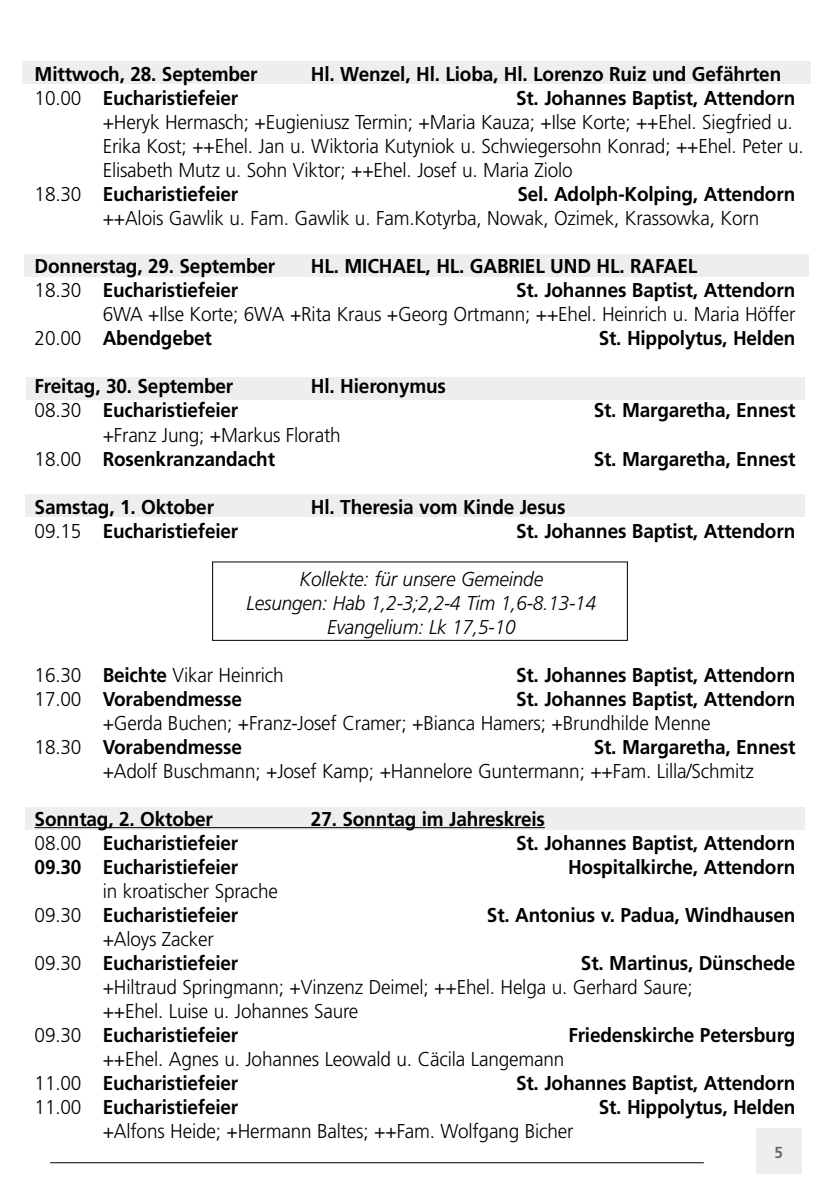
<style>
.page{position:relative;width:840px;height:1191px;background:#fff}
.page>*{position:absolute;margin:0;border:0;box-sizing:border-box;transform-origin:0 0}
.t1{font:700 20px "Frutiger";letter-spacing:-.01em;color:#000;scale:.95 1}
.t2{font:300 20px/24px "Frutiger";letter-spacing:-.01em;color:#000;scale:.95 1}
.t3{font:italic 300 20px/24px "Frutiger";letter-spacing:-.01em;color:#000;text-align:center;scale:.95 1}
.t4{font:700 16px "Frutiger";color:#68676c;scale:.95 1}
.s1{font-weight:300}
.s2{font-weight:700}
</style>
<div class="page">
<div style="left:755px;top:1128px;width:46px;height:46px;background:#edeeef"></div>
<div style="left:24px;top:254px;width:784px;height:22px;background:#edeeef"></div>
<hr style="left:50px;top:1162px;width:653px;height:1px;background:#000">
<div style="left:26px;top:377px;width:778px;height:23px;background:#edeeef"></div>
<div style="left:26px;top:806px;width:778px;height:23px;background:#edeeef"></div>
<div style="left:26px;top:494px;width:778px;height:23px;background:#edeeef"></div>
<div style="left:22px;top:61px;width:788px;height:23px;background:#edeeef"></div>
<hr style="left:35px;top:827px;width:509px;height:1px;background:#000">
<div style="left:212px;top:561px;width:415px;height:80px;border:1px solid #000"></div>
<p class="t1" style="left:35px;top:63px;width:236px">Mittwoch, 28. September</p>
<p class="t1" style="left:311px;top:63px;width:496px">Hl. Wenzel, Hl. Lioba, Hl. Lorenzo Ruiz und Gefährten</p>
<p class="t1" style="left:35px;top:87px;width:216px"><span class="s1">10.00</span> Eucharistiefeier</p>
<p class="t1" style="left:515px;top:87px;width:295px">St. Johannes Baptist, Attendorn</p>
<p class="t2" style="left:103px;top:110px;width:727px">+Heryk Hermasch; +Eugieniusz Termin; +Maria Kauza; +Ilse Korte; ++Ehel. Siegfried u.</p>
<p class="t2" style="left:103px;top:134px;width:739px">Erika Kost; ++Ehel. Jan u. Wiktoria Kutyniok u. Schwiegersohn Konrad; ++Ehel. Peter u.</p>
<p class="t2" style="left:103px;top:158px;width:496px">Elisabeth Mutz u. Sohn Viktor; ++Ehel. Josef u. Maria Ziolo</p>
<p class="t1" style="left:35px;top:183px;width:216px"><span class="s1">18.30</span> Eucharistiefeier</p>
<p class="t1" style="left:517px;top:183px;width:294px">Sel. Adolph-Kolping, Attendorn</p>
<p class="t2" style="left:103px;top:206px;width:692px">++Alois Gawlik u. Fam. Gawlik u. Fam.Kotyrba, Nowak, Ozimek, Krassowka, Korn</p>
<p class="t1" style="left:35px;top:255px;width:255px">Donnerstag, 29. September</p>
<p class="t1" style="left:311px;top:255px;width:408px">HL. MICHAEL, HL. GABRIEL UND HL. RAFAEL</p>
<p class="t1" style="left:35px;top:279px;width:216px"><span class="s1">18.30</span> Eucharistiefeier</p>
<p class="t1" style="left:515px;top:279px;width:295px">St. Johannes Baptist, Attendorn</p>
<p class="t2" style="left:35px;top:302px;width:802px;text-indent:68px">6WA +Ilse Korte; 6WA +Rita Kraus +Georg Ortmann; ++Ehel. Heinrich u. Maria Höffer<br>20.00 <span class="s2">Abendgebet</span></p>
<p class="t1" style="left:598px;top:327px;width:208px">St. Hippolytus, Helden</p>
<p class="t1" style="left:35px;top:375px;width:210px">Freitag, 30. September</p>
<p class="t1" style="left:311px;top:375px;width:144px">Hl. Hieronymus</p>
<p class="t1" style="left:35px;top:399px;width:216px"><span class="s1">08.30</span> Eucharistiefeier</p>
<p class="t1" style="left:593px;top:399px;width:214px">St. Margaretha, Ennest</p>
<p class="t2" style="left:35px;top:422px;width:323px;text-indent:68px">+Franz Jung; +Markus Florath<br>18.00 <span class="s2">Rosenkranzandacht</span></p>
<p class="t1" style="left:593px;top:447px;width:214px">St. Margaretha, Ennest</p>
<p class="t1" style="left:35px;top:495px;width:190px">Samstag, 1. Oktober</p>
<p class="t1" style="left:311px;top:495px;width:269px">Hl. Theresia vom Kinde Jesus</p>
<p class="t1" style="left:35px;top:519px;width:216px"><span class="s1">09.15</span> Eucharistiefeier</p>
<p class="t1" style="left:515px;top:519px;width:295px">St. Johannes Baptist, Attendorn</p>
<p class="t3" style="left:246px;top:566px;width:369px">Kollekte: für unsere Gemeinde<br>Lesungen: Hab 1,2-3;2,2-4 Tim 1,6-8.13-14<br>Evangelium: Lk 17,5-10</p>
<p class="t2" style="left:35px;top:662px;width:263px">16.30 <span class="s2">Beichte</span> Vikar Heinrich</p>
<p class="t1" style="left:515px;top:663px;width:295px">St. Johannes Baptist, Attendorn</p>
<p class="t1" style="left:35px;top:687px;width:220px"><span class="s1">17.00</span> Vorabendmesse</p>
<p class="t1" style="left:515px;top:687px;width:295px">St. Johannes Baptist, Attendorn</p>
<p class="t2" style="left:35px;top:710px;width:712px;text-indent:68px">+Gerda Buchen; +Franz-Josef Cramer; +Bianca Hamers; +Brundhilde Menne<br>18.30 <span class="s2">Vorabendmesse</span></p>
<p class="t1" style="left:593px;top:735px;width:214px">St. Margaretha, Ennest</p>
<p class="t2" style="left:103px;top:758px;width:686px">+Adolf Buschmann; +Josef Kamp; +Hannelore Guntermann; ++Fam. Lilla/Schmitz</p>
<p class="t1" style="left:35px;top:807px;width:189px">Sonntag, 2. Oktober</p>
<p class="t1" style="left:311px;top:807px;width:248px">27. Sonntag im Jahreskreis</p>
<p class="t1" style="left:35px;top:831px;width:216px"><span class="s1">08.00</span> Eucharistiefeier</p>
<p class="t1" style="left:515px;top:831px;width:295px">St. Johannes Baptist, Attendorn</p>
<p class="t1" style="left:35px;top:855px;width:216px">09.30 Eucharistiefeier</p>
<p class="t1" style="left:567px;top:855px;width:241px">Hospitalkirche, Attendorn</p>
<p class="t2" style="left:35px;top:878px;width:257px;text-indent:68px">in kroatischer Sprache<br>09.30 <span class="s2">Eucharistiefeier</span></p>
<p class="t1" style="left:486px;top:903px;width:326px">St. Antonius v. Padua, Windhausen</p>
<p class="t2" style="left:35px;top:926px;width:216px;text-indent:68px">+Aloys Zacker<br>09.30 <span class="s2">Eucharistiefeier</span></p>
<p class="t1" style="left:580px;top:951px;width:227px">St. Martinus, Dünschede</p>
<p class="t2" style="left:103px;top:974px;width:622px">+Hiltraud Springmann; +Vinzenz Deimel; ++Ehel. Helga u. Gerhard Saure;</p>
<p class="t2" style="left:103px;top:998px;width:270px">++Ehel. Luise u. Johannes Saure</p>
<p class="t1" style="left:35px;top:1023px;width:216px"><span class="s1">09.30</span> Eucharistiefeier</p>
<p class="t1" style="left:568px;top:1023px;width:240px">Friedenskirche Petersburg</p>
<p class="t2" style="left:35px;top:1046px;width:559px;text-indent:68px">++Ehel. Agnes u. Johannes Leowald u. Cäcila Langemann<br>11.00 <span class="s2">Eucharistiefeier</span></p>
<p class="t1" style="left:515px;top:1071px;width:295px">St. Johannes Baptist, Attendorn</p>
<p class="t1" style="left:35px;top:1095px;width:216px"><span class="s1">11.00</span> Eucharistiefeier</p>
<p class="t1" style="left:598px;top:1095px;width:208px">St. Hippolytus, Helden</p>
<p class="t2" style="left:103px;top:1118px;width:496px">+Alfons Heide; +Hermann Baltes; ++Fam. Wolfgang Bicher</p>
<p class="t4" style="left:774px;top:1143px;width:10px">5</p>
</div>
